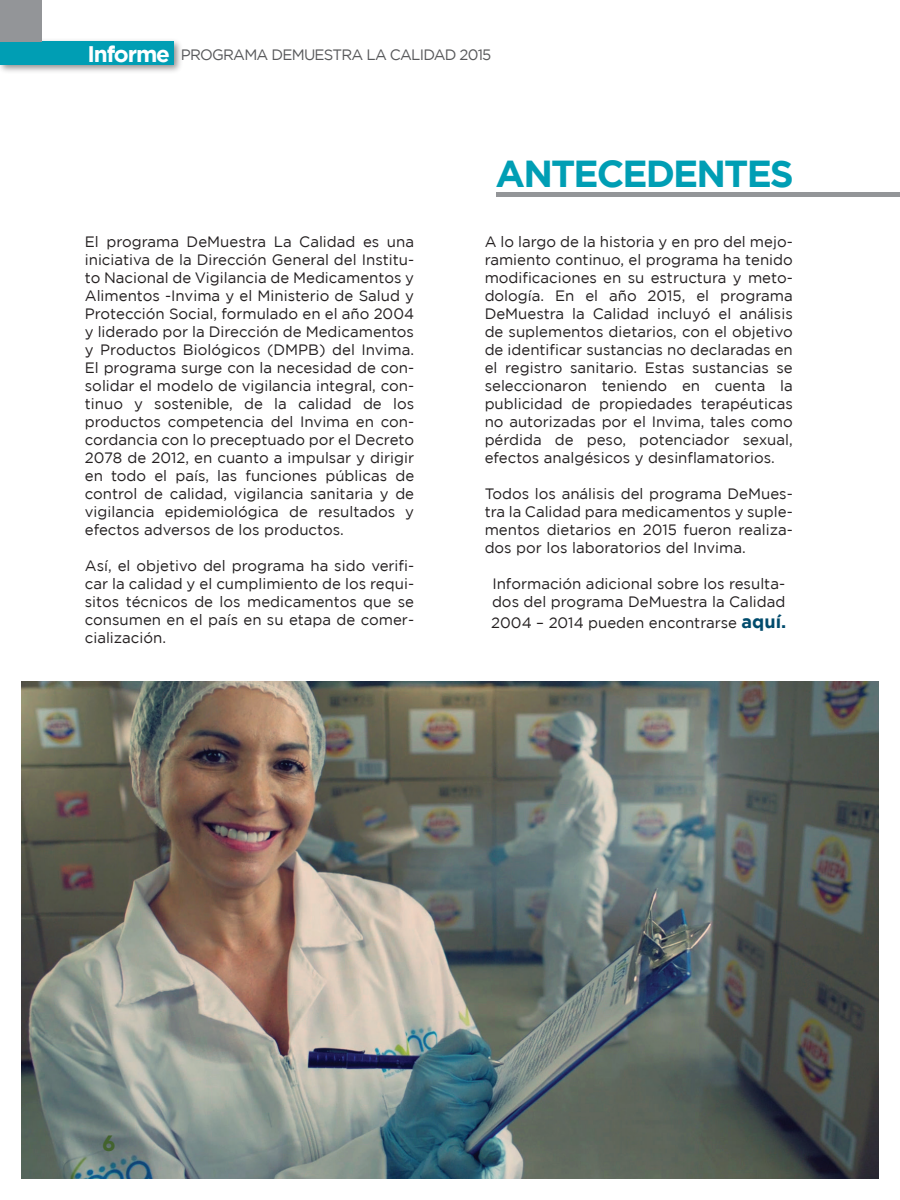
<style>
.page{position:relative;width:900px;height:1200px;background:#fff}
.page>*{position:absolute;margin:0;border:0;box-sizing:border-box;transform-origin:0 0}
.t1{font:700 37.5px "Gotham";letter-spacing:-.05em;color:#009eb4}
.t2{font:900 21.9px "Avenir LT Std";color:#43632e}
.t3{font:15px/18px "Gotham";color:#231f20;text-align:justify}
.t4{font:15px "Gotham";letter-spacing:-.05em;color:#57585a}
.s1{font-weight:700;font-size:22.5px;color:#fff}
.s2{font-weight:700;font-size:18px;color:#004b6c}
</style>
<div class="page">
<img style="left:22px;top:681px;width:857px;height:498px">
<hr style="left:496px;top:193px;width:404px;height:4px;background:#939598">
<img style="left:0;top:35px;width:181px;height:37px">
<div style="left:0;top:41px;width:174px;height:24px;background:#009eb4"></div>
<div style="left:0;top:0;width:41px;height:41px;background:#939598"></div>
<p class="t4" style="left:87px;top:46px;width:406px"><span class="s1">Informe</span> PROGRAMA DEMUESTRA LA CALIDAD 2015</p>
<p class="t3" style="left:85px;top:232px;width:331px">El programa DeMuestra La Calidad es una iniciativa de la Dirección General del Institu&shy;to Nacional de Vigilancia de Medicamentos y Alimentos -Invima y el Ministerio de Salud y Protección Social, formulado en el año 2004 y liderado por la Dirección de Medicamentos y Productos Biológicos (DMPB) del Invima.<br>El programa surge con la necesidad de con&shy;solidar el modelo de vigilancia integral, con&shy;tinuo y sostenible, de la calidad de los productos competencia del Invima en con&shy;cordancia con lo preceptuado por el Decreto 2078 de 2012, en cuanto a impulsar y dirigir en todo el país, las funciones públicas de control de calidad, vigilancia sanitaria y de vigilancia epidemiológica de resultados y efectos adversos de los productos.</p>
<p class="t3" style="left:85px;top:556px;width:331px">Así, el objetivo del programa ha sido verifi&shy;car la calidad y el cumplimiento de los requi&shy;sitos técnicos de los medicamentos que se consumen en el país en su etapa de comer&shy;cialización.</p>
<h1 class="t1" style="left:496px;top:152px;width:300px">ANTECEDENTES</h1>
<p class="t3" style="left:485px;top:232px;width:310px">A lo largo de la historia y en pro del mejo&shy;ramiento continuo, el programa ha tenido modificaciones en su estructura y meto&shy;dología. En el año 2015, el programa DeMuestra la Calidad incluyó el análisis de suplementos dietarios, con el objetivo de identificar sustancias no declaradas en el registro sanitario. Estas sustancias se seleccionaron teniendo en cuenta la publicidad de propiedades terapéuticas no autorizadas por el Invima, tales como pérdida de peso, potenciador sexual, efectos analgésicos y desinflamatorios.</p>
<p class="t3" style="left:485px;top:484px;width:310px">Todos los análisis del programa DeMues&shy;tra la Calidad para medicamentos y suple&shy;mentos dietarios en 2015 fueron realiza&shy;dos por los laboratorios del Invima.</p>
<p class="t3" style="left:492px;top:574px;width:295px">Información adicional sobre los resulta&shy;dos del programa DeMuestra la Calidad</p>
<p class="t3" style="left:491px;top:614px;width:297px">2004 – 2014 pueden encontrarse <span class="s2">aquí.</span></p>
<h2 class="t2" style="left:103px;top:1130px;width:14px">6</h2>
</div>
